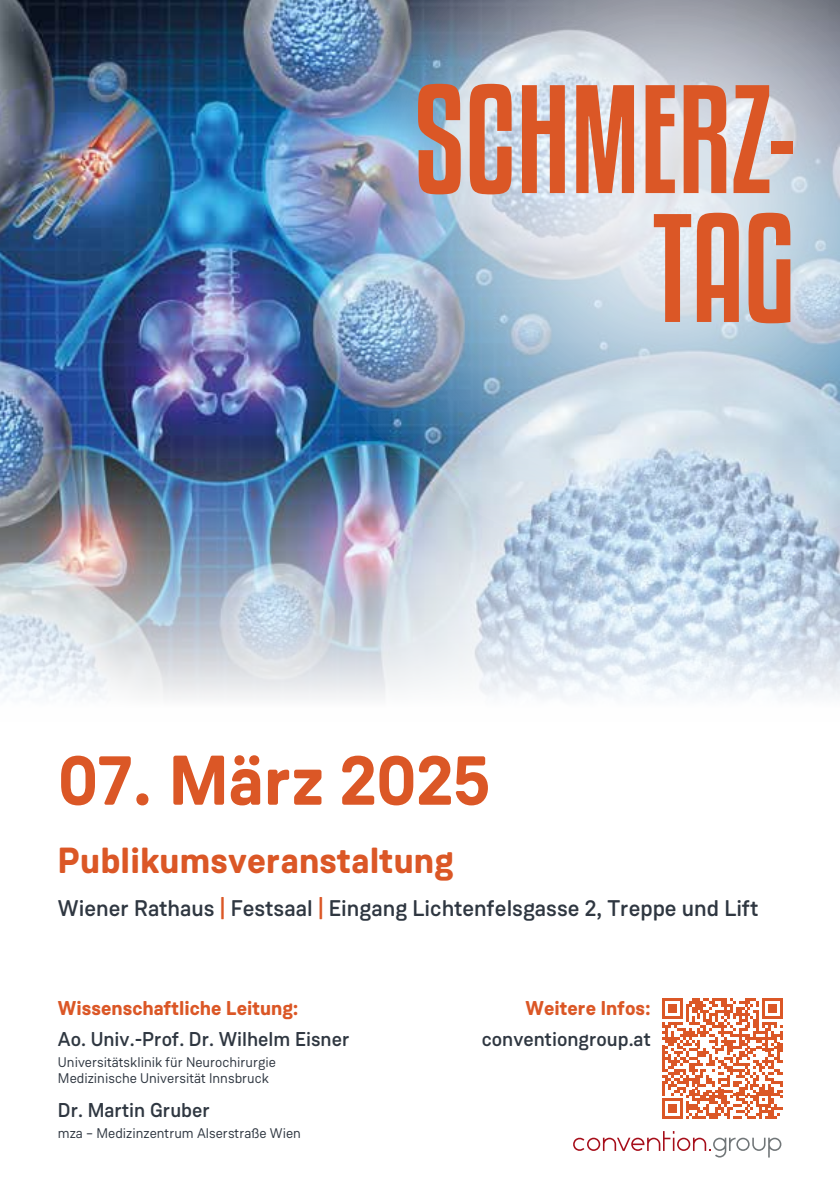
<style>
.page{position:relative;width:840px;height:1191px;background:#fff}
.page>*{position:absolute;margin:0;border:0;box-sizing:border-box;transform-origin:0 0}
.t1{font:136.6px/128.8px "Kenyan Coffee Rg";color:#db5726;text-align:right;scale:.95 1}
.t2{font:700 70.2px "Weissenhof Grotesk";letter-spacing:.005em;color:#db5726}
.t3{font:700 36.2px "Weissenhof Grotesk";letter-spacing:.005em;color:#db5726}
.t4{font:500 22.6px "Weissenhof Grotesk";color:#2f3741}
.t5{font:500 20px "Weissenhof Grotesk";color:#2f3741}
.t6{font:700 20px "Weissenhof Grotesk";color:#db5726}
.t7{font:14px/16.8px "Weissenhof Grotesk";color:#2f3741}
.s1{color:#db5726}
</style>
<div class="page">
<img style="left:0;top:0;width:839px;height:699px">
<img style="left:289px;top:0;width:550px;height:562px">
<svg style="left:662px;top:998px;width:120px;height:121px"></svg>
<svg style="left:573px;top:1131px;width:208px;height:26px"></svg>
<h1 class="t1" style="left:413px;top:74px;width:403px">SCHMERZ-<br>TAG</h1>
<h2 class="t2" style="left:58px;top:736px;width:433px">07. März 2025</h2>
<h3 class="t3" style="left:58px;top:837px;width:397px">Publikumsveranstaltung</h3>
<h3 class="t4" style="left:58px;top:894px;width:701px">Wiener Rathaus <span class="s1">|</span> Festsaal <span class="s1">|</span> Eingang Lichtenfelsgasse 2, Treppe und Lift</h3>
<h3 class="t6" style="left:58px;top:995px;width:242px">Wissenschaftliche Leitung:</h3>
<h3 class="t5" style="left:58px;top:1026px;width:293px">Ao. Univ.-Prof. Dr. Wilhelm Eisner</h3>
<p class="t7" style="left:58px;top:1053px;width:219px">Universitätsklinik für Neurochirurgie<br>Medizinische Universität Innsbruck</p>
<h3 class="t5" style="left:58px;top:1097px;width:153px">Dr. Martin Gruber</h3>
<p class="t7" style="left:58px;top:1124px;width:244px">mza – Medizinzentrum Alserstraße Wien</p>
<h3 class="t6" style="left:525px;top:995px;width:127px">Weitere Infos:</h3>
<h3 class="t5" style="left:481px;top:1026px;width:170px">conventiongroup.at</h3>
</div>
